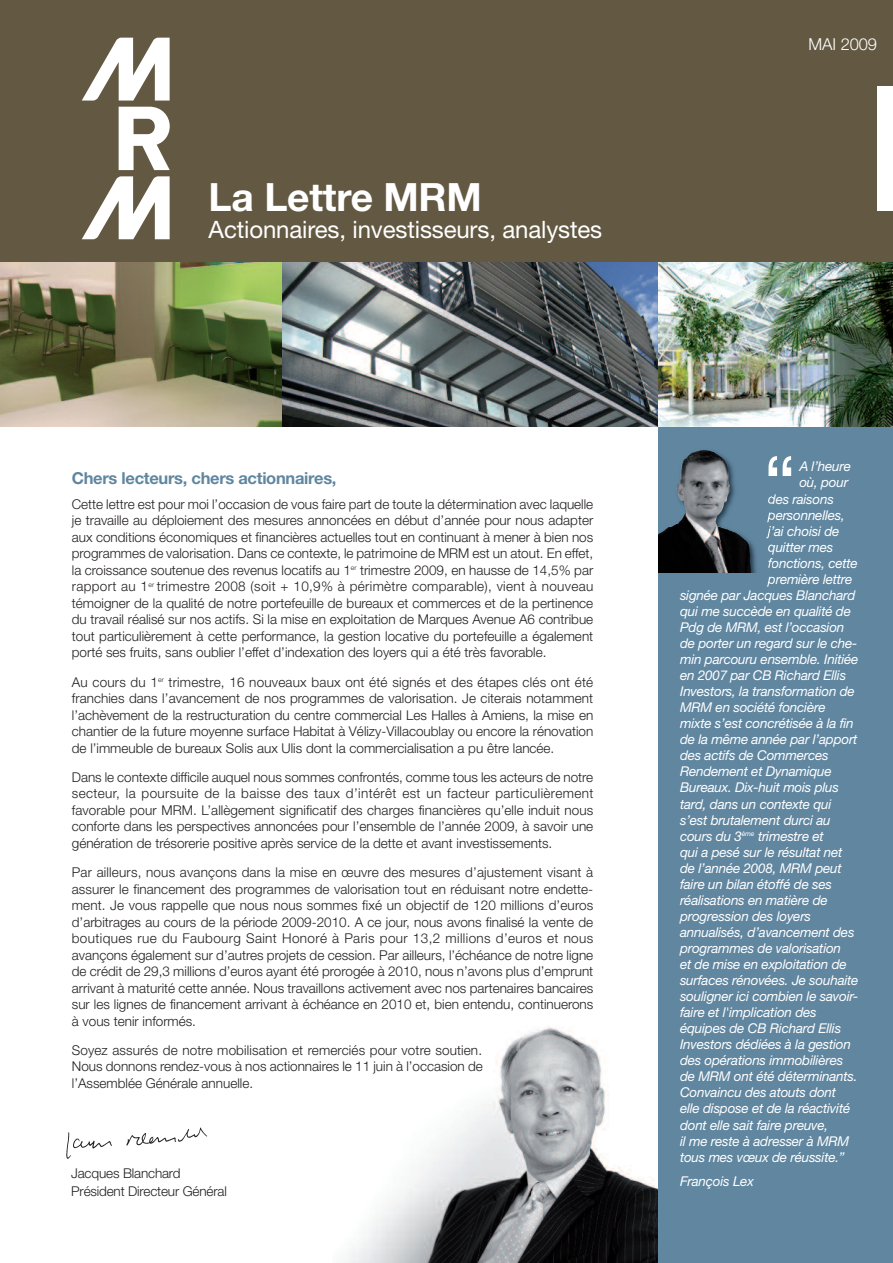
<style>
.page{position:relative;width:893px;height:1263px;background:#fff}
.page>*{position:absolute;margin:0;border:0;box-sizing:border-box;transform-origin:0 0}
.t1{font:76.95px "Helvetica Neue";color:#fff}
.t2{font:700 39px "Helvetica Neue";letter-spacing:-.005em;color:#fff}
.t3{font:24px "Helvetica Neue";letter-spacing:-.005em;color:#fff}
.t4{font:700 16.5px "Helvetica Neue";letter-spacing:-.015em;color:#6086a0}
.t5{font:300 16.5px "Helvetica Neue";letter-spacing:-.005em;color:#fff}
.t6{font:300 13.5px/16.5px "Helvetica Neue";color:#231f20;text-align:justify}
.t7{font:italic 13.5px "Helvetica Neue";letter-spacing:-.015em;color:#fff}
</style>
<div class="page">
<img style="left:345px;top:980px;width:314px;height:283px">
<div style="left:0;top:0;width:893px;height:263px;background:#635943"></div>
<svg style="left:119px;top:107px;width:51px;height:63px"></svg>
<svg style="left:82px;top:38px;width:88px;height:63px"></svg>
<svg style="left:82px;top:176px;width:88px;height:63px"></svg>
<div style="left:877px;top:86px;width:16px;height:125px;background:#fff"></div>
<div style="left:659px;top:425px;width:234px;height:838px;background:#6086a0"></div>
<img style="left:281px;top:262px;width:378px;height:165px">
<img style="left:659px;top:262px;width:234px;height:165px">
<img style="left:0;top:262px;width:281px;height:165px">
<img style="left:66px;top:1127px;width:141px;height:32px">
<img style="left:658px;top:437px;width:98px;height:148px">
<svg style="left:768px;top:496px;width:4px;height:8px"></svg>
<svg style="left:766px;top:512px;width:6px;height:56px"></svg>
<svg style="left:767px;top:576px;width:5px;height:9px"></svg>
<img style="left:716px;top:453px;width:13px;height:27px">
<div style="left:659px;top:573px;width:103px;height:10px;background:#6086a0"></div>
<h2 class="t2" style="left:209px;top:183px;width:275px">La Lettre MRM</h2>
<h3 class="t3" style="left:209px;top:221px;width:395px">Actionnaires, investisseurs, analystes</h3>
<p class="t5" style="left:809px;top:39px;width:70px">MAI 2009</p>
<p class="t4" style="left:72px;top:472px;width:266px">Chers lecteurs, chers actionnaires,</p>
<p class="t6" style="left:72px;top:497px;width:523px">Cette lettre est pour moi l’occasion de vous faire part de toute la détermination avec laquelle je travaille au déploiement des mesures annoncées en début d’année pour nous adapter aux conditions économiques et financières actuelles tout en continuant à mener à bien nos programmes de valorisation. Dans ce contexte, le patrimoine de MRM est un atout. En effet, la croissance soutenue des revenus locatifs au 1<sup>er</sup> trimestre 2009, en hausse de 14,5% par rapport au 1<sup>er</sup> trimestre 2008 (soit + 10,9% à périmètre comparable), vient à nouveau témoigner de la qualité de notre portefeuille de bureaux et commerces et de la pertinence du travail réalisé sur nos actifs. Si la mise en exploitation de Marques Avenue A6 contribue tout particulièrement à cette performance, la gestion locative du portefeuille a également porté ses fruits, sans oublier l’effet d’indexation des loyers qui a été très favorable.</p>
<p class="t6" style="left:72px;top:675px;width:523px">Au cours du 1<sup>er</sup> trimestre, 16 nouveaux baux ont été signés et des étapes clés ont été franchies dans l’avancement de nos programmes de valorisation. Je citerais notamment l’achèvement de la restructuration du centre commercial Les Halles à Amiens, la mise en chantier de la future moyenne surface Habitat à Vélizy-Villacoublay ou encore la rénovation de l’immeuble de bureaux Solis aux Ulis dont la commercialisation a pu être lancée.</p>
<p class="t6" style="left:72px;top:770px;width:523px">Dans le contexte difficile auquel nous sommes confrontés, comme tous les acteurs de notre secteur, la poursuite de la baisse des taux d’intérêt est un facteur particulièrement favorable pour MRM. L’allègement significatif des charges financières qu’elle induit nous conforte dans les perspectives annoncées pour l’ensemble de l’année 2009, à savoir une génération de trésorerie positive après service de la dette et avant investissements.</p>
<p class="t6" style="left:72px;top:865px;width:523px">Par ailleurs, nous avançons dans la mise en œuvre des mesures d’ajustement visant à assurer le financement des programmes de valorisation tout en réduisant notre endette&shy;ment. Je vous rappelle que nous nous sommes fixé un objectif de 120 millions d’euros d’arbitrages au cours de la période 2009-2010. A ce jour, nous avons finalisé la vente de boutiques rue du Faubourg Saint Honoré à Paris pour 13,2 millions d’euros et nous avançons également sur d’autres projets de cession. Par ailleurs, l’échéance de notre ligne de crédit de 29,3 millions d’euros ayant été prorogée à 2010, nous n’avons plus d’emprunt arrivant à maturité cette année. Nous travaillons activement avec nos partenaires bancaires sur les lignes de financement arrivant à échéance en 2010 et, bien entendu, continuerons à vous tenir informés.</p>
<p class="t6" style="left:72px;top:1043px;width:412px">Soyez assurés de notre mobilisation et remerciés pour votre soutien.<br>Nous donnons rendez-vous à nos actionnaires le 11 juin à l’occasion de l’Assemblée Générale annuelle.</p>
<p class="t6" style="left:71px;top:1165px;width:157px;line-height:18px">Jacques Blanchard<br>Président Directeur Général</p>
<h1 class="t1" style="left:763px;top:456px;width:34px">“</h1>
<p class="t7" style="left:799px;top:462px;width:53px">A l’heure</p>
<p class="t7" style="left:799px;top:478px;width:50px">où, pour</p>
<p class="t7" style="left:768px;top:494px;width:67px">des raisons</p>
<p class="t7" style="left:768px;top:510px;width:79px">personnelles,</p>
<p class="t7" style="left:768px;top:526px;width:73px">j’ai choisi de</p>
<p class="t7" style="left:768px;top:542px;width:67px">quitter mes</p>
<p class="t7" style="left:768px;top:558px;width:91px">fonctions, cette</p>
<p class="t7" style="left:768px;top:574px;width:86px">première lettre</p>
<p class="t7" style="left:680px;top:590px;width:177px">signée par Jacques Blanchard</p>
<p class="t7" style="left:680px;top:606px;width:172px">qui me succède en qualité de</p>
<p class="t7" style="left:680px;top:622px;width:166px">Pdg de MRM, est l’occasion</p>
<p class="t7" style="left:680px;top:638px;width:179px">de porter un regard sur le che-</p>
<p class="t7" style="left:680px;top:654px;width:180px">min parcouru ensemble. Initiée</p>
<p class="t7" style="left:680px;top:670px;width:168px">en 2007 par CB Richard Ellis</p>
<p class="t7" style="left:680px;top:686px;width:176px">Investors, la transformation de</p>
<p class="t7" style="left:680px;top:702px;width:147px">MRM en société foncière</p>
<p class="t7" style="left:680px;top:719px;width:175px">mixte s’est concrétisée à la fin</p>
<p class="t7" style="left:680px;top:735px;width:179px">de la même année par l’apport</p>
<p class="t7" style="left:680px;top:751px;width:150px">des actifs de Commerces</p>
<p class="t7" style="left:680px;top:767px;width:153px">Rendement et Dynamique</p>
<p class="t7" style="left:680px;top:783px;width:160px">Bureaux. Dix-huit mois plus</p>
<p class="t7" style="left:680px;top:799px;width:153px">tard, dans un contexte qui</p>
<p class="t7" style="left:680px;top:815px;width:152px">s’est brutalement durci au</p>
<p class="t7" style="left:680px;top:831px;width:145px">cours du 3<sup>ème</sup> trimestre et</p>
<p class="t7" style="left:680px;top:847px;width:164px">qui a pesé sur le résultat net</p>
<p class="t7" style="left:680px;top:863px;width:163px">de l’année 2008, MRM peut</p>
<p class="t7" style="left:680px;top:879px;width:153px">faire un bilan étoffé de ses</p>
<p class="t7" style="left:680px;top:895px;width:149px">réalisations en matière de</p>
<p class="t7" style="left:680px;top:911px;width:133px">progression des loyers</p>
<p class="t7" style="left:680px;top:927px;width:176px">annualisés, d’avancement des</p>
<p class="t7" style="left:680px;top:943px;width:163px">programmes de valorisation</p>
<p class="t7" style="left:680px;top:959px;width:168px">et de mise en exploitation de</p>
<p class="t7" style="left:680px;top:975px;width:180px">surfaces rénovées. Je souhaite</p>
<p class="t7" style="left:680px;top:991px;width:180px">souligner ici combien le savoir-</p>
<p class="t7" style="left:680px;top:1007px;width:138px">faire et l'implication des</p>
<p class="t7" style="left:680px;top:1023px;width:163px">équipes de CB Richard Ellis</p>
<p class="t7" style="left:680px;top:1040px;width:172px">Investors dédiées à la gestion</p>
<p class="t7" style="left:680px;top:1056px;width:165px">des opérations immobilières</p>
<p class="t7" style="left:680px;top:1072px;width:179px">de MRM ont été déterminants.</p>
<p class="t7" style="left:680px;top:1088px;width:158px">Convaincu des atouts dont</p>
<p class="t7" style="left:680px;top:1104px;width:172px">elle dispose et de la réactivité</p>
<p class="t7" style="left:680px;top:1120px;width:150px">dont elle sait faire preuve,</p>
<p class="t7" style="left:680px;top:1136px;width:171px">il me reste à adresser à MRM</p>
<p class="t7" style="left:680px;top:1152px;width:166px">tous mes vœux de réussite.”</p>
<p class="t7" style="left:680px;top:1176px;width:75px">François Lex</p>
</div>
